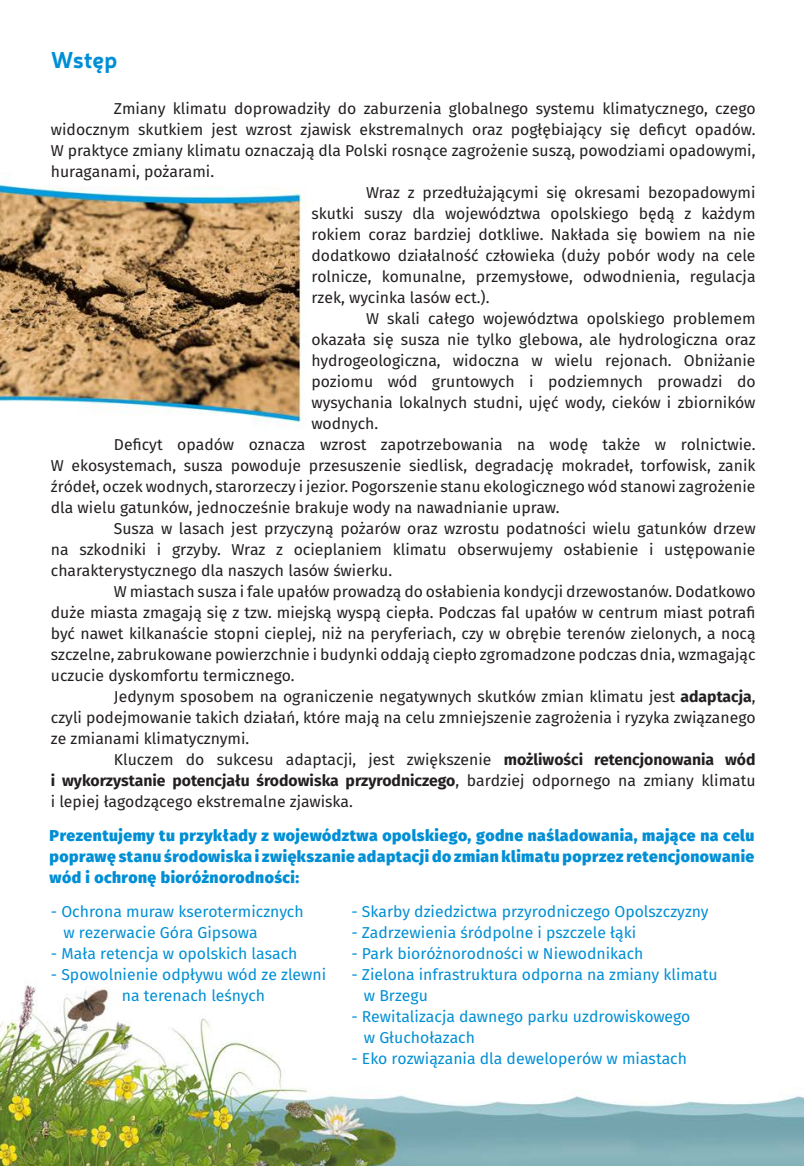
<style>
.page{position:relative;width:804px;height:1166px;background:#fff}
.page>*{position:absolute;margin:0;border:0;box-sizing:border-box;transform-origin:0 0}
.t1{font:700 22.75px "Neris";letter-spacing:-.01em;color:#008fd5}
.t2{font:15.75px/21px "Fira Sans";color:#231f20;text-align:justify}
.t3{font:15.75px "Fira Sans";color:#008fd5}
.t4{font:800 15.75px/21px "Fira Sans";letter-spacing:.03em;color:#008fd5;text-align:justify}
.s1{font-weight:700}
</style>
<div class="page">
<img style="left:0;top:182px;width:804px;height:984px">
<p class="t1" style="left:51px;top:44px;width:68px">Wstęp</p>
<p class="t2" style="left:51px;top:97px;width:706px;text-indent:63px">Zmiany klimatu doprowadziły do zaburzenia globalnego systemu klimatycznego, czego widocznym skutkiem jest wzrost zjawisk ekstremalnych oraz pogłębiający się deficyt opadów.<br>W praktyce zmiany klimatu oznaczają dla Polski rosnące zagrożenie suszą, powodziami opadowymi, huraganami, pożarami.</p>
<p class="t2" style="left:311px;top:181px;width:445px;text-indent:55px">Wraz z przedłużającymi się okresami bezopadowymi skutki suszy dla województwa opolskiego będą z każdym rokiem coraz bardziej dotkliwe. Nakłada się bowiem na nie dodatkowo działalność człowieka (duży pobór wody na cele rolnicze, komunalne, przemysłowe, odwodnienia, regulacja rzek, wycinka lasów ect.).</p>
<p class="t2" style="left:311px;top:307px;width:446px;text-indent:55px">W skali całego województwa opolskiego problemem okazała się susza nie tylko glebowa, ale hydrologiczna oraz hydrogeologiczna, widoczna w wielu rejonach. Obniżanie poziomu wód gruntowych i podziemnych prowadzi do wysychania lokalnych studni, ujęć wody, cieków i zbiorników wodnych.</p>
<p class="t2" style="left:51px;top:433px;width:706px;text-indent:63px">Deficyt opadów oznacza wzrost zapotrzebowania na wodę także w rolnictwie.<br>W ekosystemach, susza powoduje przesuszenie siedlisk, degradację mokradeł, torfowisk, zanik źródeł, oczek wodnych, starorzeczy i jezior. Pogorszenie stanu ekologicznego wód stanowi zagrożenie dla wielu gatunków, jednocześnie brakuje wody na nawadnianie upraw.</p>
<p class="t2" style="left:51px;top:517px;width:706px;text-indent:63px">Susza w lasach jest przyczyną pożarów oraz wzrostu podatności wielu gatunków drzew na szkodniki i grzyby. Wraz z ocieplaniem klimatu obserwujemy osłabienie i ustępowanie charakterystycznego dla naszych lasów świerku.</p>
<p class="t2" style="left:51px;top:580px;width:706px;text-indent:63px">W miastach susza i fale upałów prowadzą do osłabienia kondycji drzewostanów. Dodatkowo duże miasta zmagają się z tzw. miejską wyspą ciepła. Podczas fal upałów w centrum miast potrafi być nawet kilkanaście stopni cieplej, niż na peryferiach, czy w obrębie terenów zielonych, a nocą szczelne, zabrukowane powierzchnie i budynki oddają ciepło zgromadzone podczas dnia, wzmagając uczucie dyskomfortu termicznego.</p>
<p class="t2" style="left:51px;top:685px;width:706px;text-indent:63px">Jedynym sposobem na ograniczenie negatywnych skutków zmian klimatu jest <span class="s1">adaptacja</span>, czyli podejmowanie takich działań, które mają na celu zmniejszenie zagrożenia i ryzyka związanego ze zmianami klimatycznymi.</p>
<p class="t2" style="left:51px;top:748px;width:706px;text-indent:63px">Kluczem do sukcesu adaptacji, jest zwiększenie <span class="s1">możliwości retencjonowania wód i wykorzystanie potencjału środowiska przyrodniczego</span>, bardziej odpornego na zmiany klimatu i lepiej łagodzącego ekstremalne zjawiska.</p>
<p class="t4" style="left:50px;top:823px;width:706px">Prezentujemy tu przykłady z województwa opolskiego, godne naśladowania, mające na celu poprawę stanu środowiska i zwiększanie adaptacji do zmian klimatu poprzez retencjonowanie wód i ochronę bioróżnorodności:</p>
<p class="t3" style="left:51px;top:900px;width:254px">- Ochrona muraw kserotermicznych</p>
<p class="t3" style="left:63px;top:921px;width:196px">w rezerwacie Góra Gipsowa</p>
<p class="t3" style="left:51px;top:942px;width:248px">- Mała retencja w opolskich lasach</p>
<p class="t3" style="left:51px;top:963px;width:277px">- Spowolnienie odpływu wód ze zlewni</p>
<p class="t3" style="left:122px;top:984px;width:145px">na terenach leśnych</p>
<p class="t3" style="left:351px;top:900px;width:359px">- Skarby dziedzictwa przyrodniczego Opolszczyzny</p>
<p class="t3" style="left:351px;top:921px;width:286px">- Zadrzewienia śródpolne i pszczele łąki</p>
<p class="t3" style="left:351px;top:942px;width:294px">- Park bioróżnorodności w Niewodnikach</p>
<p class="t3" style="left:351px;top:963px;width:368px">- Zielona infrastruktura odporna na zmiany klimatu</p>
<p class="t3" style="left:364px;top:984px;width:66px">w Brzegu</p>
<p class="t3" style="left:351px;top:1005px;width:340px">- Rewitalizacja dawnego parku uzdrowiskowego</p>
<p class="t3" style="left:364px;top:1026px;width:113px">w Głuchołazach</p>
<p class="t3" style="left:351px;top:1047px;width:337px">- Eko rozwiązania dla deweloperów w miastach</p>
</div>
